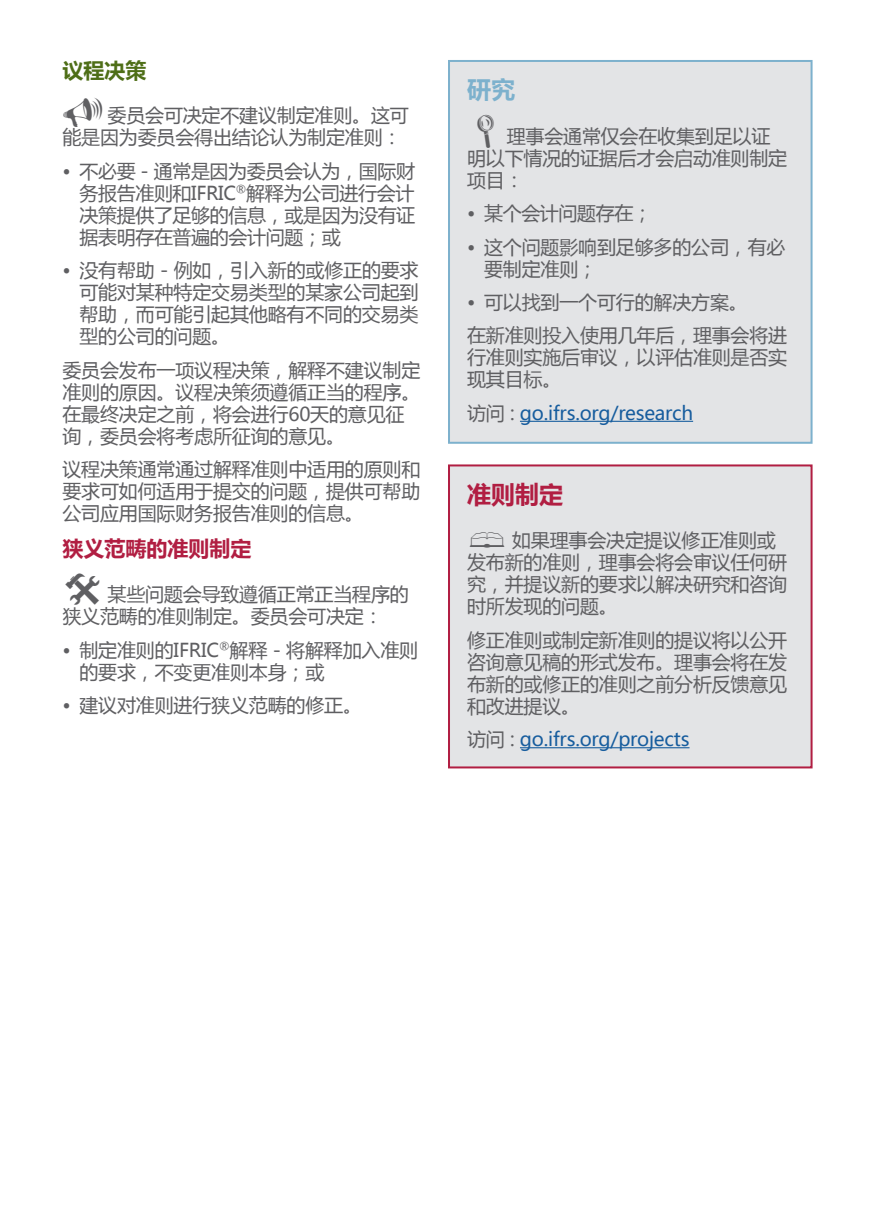
<style>
.page{position:relative;width:874px;height:1225px;background:#fff}
.page>*{position:absolute;margin:0;border:0;box-sizing:border-box;transform-origin:0 0}
.Subheading_-_alterna{font:700 24px "Microsoft Ya Hei";color:#b11e42}
.Subheading_research{font:700 24px "Microsoft Ya Hei";color:#7db1cd}
.Subsubheading{font:700 21px "Microsoft Ya Hei";color:#b11e42}
.Subsubheading-2{font:700 21px "Microsoft Ya Hei";color:#4e6e17}
.Body_copy{font:19px/22px "Microsoft Ya Hei";letter-spacing:-.01em;color:#5f5f62}
.Body_copy-2{font:19px "Microsoft Ya Hei";letter-spacing:-.01em;color:#175d9e}
.s1{color:#5f5f62}
</style>
<div class="page">
<div style="left:449px;top:61px;width:362px;height:382px;background:#e3e4e6"></div>
<hr style="left:519px;top:421px;width:173px;height:1px;background:#175d9e">
<div style="left:448px;top:60px;width:364px;height:384px;border:2px solid #7db1cd"></div>
<div style="left:449px;top:465px;width:362px;height:302px;background:#e3e4e6"></div>
<hr style="left:519px;top:747px;width:170px;height:1px;background:#175d9e">
<div style="left:448px;top:464px;width:364px;height:304px;border:2px solid #b11e42"></div>
<p class="Subsubheading-2" style="left:62px;top:56px;width:85px">议程决策</p>
<p class="Body_copy" style="left:62px;top:104px;width:348px;text-indent:45px">委员会可决定不建议制定准则。这可能是因为委员会得出结论认为制定准则：</p>
<p class="Body_copy" style="left:79px;top:159px;width:337px;text-align:justify;text-indent:-17px">• 不必要 - 通常是因为委员会认为，国际财务报告准则和IFRIC<sup>®</sup>解释为公司进行会计决策提供了足够的信息，或是因为没有证据表明存在普遍的会计问题；或</p>
<p class="Body_copy" style="left:79px;top:259px;width:340px;text-align:justify;text-indent:-17px">• 没有帮助 - 例如，引入新的或修正的要求可能对某种特定交易类型的某家公司起到帮助，而可能引起其他略有不同的交易类型的公司的问题。</p>
<p class="Body_copy" style="left:62px;top:358px;width:359px">委员会发布一项议程决策，解释不建议制定准则的原因。议程决策须遵循正当的程序。在最终决定之前，将会进行60天的意见征询，委员会将考虑所征询的意见。</p>
<p class="Body_copy" style="left:62px;top:457px;width:359px;text-align:justify">议程决策通常通过解释准则中适用的原则和要求可如何适用于提交的问题，提供可帮助公司应用国际财务报告准则的信息。</p>
<p class="Subsubheading" style="left:62px;top:534px;width:190px">狭义范畴的准则制定</p>
<p class="Body_copy" style="left:62px;top:583px;width:348px;text-indent:45px">某些问题会导致遵循正常正当程序的狭义范畴的准则制定。委员会可决定：</p>
<p class="Body_copy" style="left:79px;top:638px;width:340px;text-indent:-17px">• 制定准则的IFRIC<sup>®</sup>解释 - 将解释加入准则的要求，不变更准则本身；或</p>
<p class="Body_copy" style="left:62px;top:693px;width:301px">• 建议对准则进行狭义范畴的修正。</p>
<p class="Subheading_research" style="left:467px;top:73px;width:49px">研究</p>
<p class="Body_copy" style="left:467px;top:124px;width:321px;text-indent:40px">理事会通常仅会在收集到足以证明以下情况的证据后才会启动准则制定项目：</p>
<p class="Body_copy" style="left:467px;top:202px;width:186px">• 某个会计问题存在；</p>
<p class="Body_copy" style="left:484px;top:235px;width:303px;text-indent:-17px">• 这个问题影响到足够多的公司，有必要制定准则；</p>
<p class="Body_copy" style="left:467px;top:290px;width:282px">• 可以找到一个可行的解决方案。</p>
<p class="Body_copy" style="left:467px;top:324px;width:321px;text-align:justify">在新准则投入使用几年后，理事会将进行准则实施后审议，以评估准则是否实现其目标。</p>
<p class="Body_copy-2" style="left:467px;top:400px;width:227px"><span class="s1">访问 :</span> go.ifrs.org/research</p>
<p class="Subheading_-_alterna" style="left:467px;top:477px;width:97px">准则制定</p>
<p class="Body_copy" style="left:467px;top:529px;width:321px">▪ 如果理事会决定提议修正准则或发布新的准则，理事会将会审议任何研究，并提议新的要求以解决研究和咨询时所发现的问题。</p>
<p class="Body_copy" style="left:467px;top:628px;width:321px;text-align:justify">修正准则或制定新准则的提议将以公开咨询意见稿的形式发布。理事会将在发布新的或修正的准则之前分析反馈意见和改进提议。</p>
<p class="Body_copy-2" style="left:467px;top:726px;width:224px"><span class="s1">访问 :</span> go.ifrs.org/projects</p>
</div>
